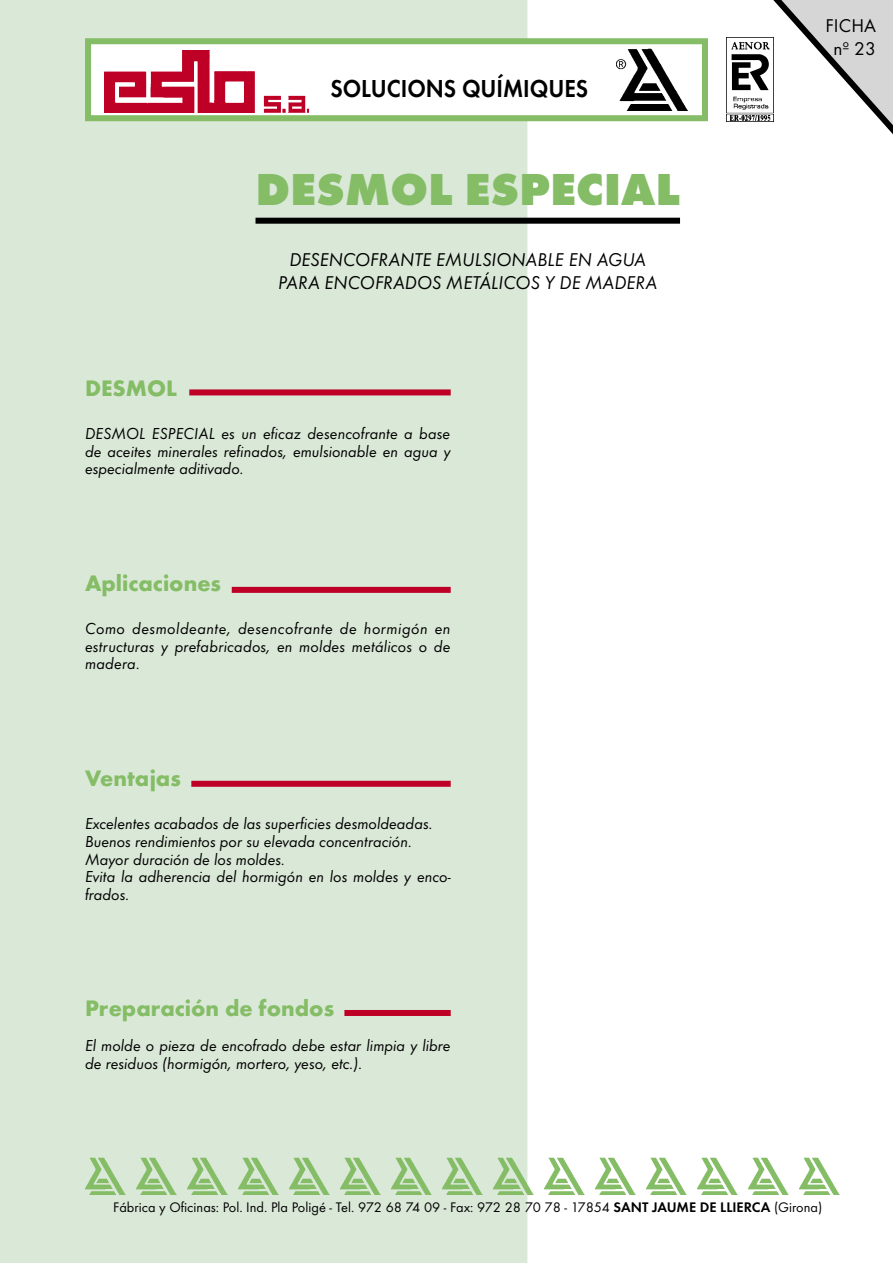
<style>
.page{position:relative;width:893px;height:1263px;background:#fff}
.page>*{position:absolute;margin:0;border:0;box-sizing:border-box;transform-origin:0 0}
.t1{font:800 46.5px "Futura T";color:#84bd66}
.t2{font:600 25.5px "Futura T";color:#000;scale:.91 1}
.t3{font:700 23.25px "Futura T";color:#84bd66}
.t4{font:italic 19.2px/23.1px "Futura T";color:#000;text-align:center}
.t5{font:19.2px/23.1px "Futura T";color:#000;text-align:center}
.t6{font:italic 16.5px/17.7px "Futura T";color:#000;text-align:justify}
.t7{font:14.4px "Futura T";color:#000}
.s1{font-weight:600}
</style>
<div class="page">
<div style="left:0;top:0;width:527px;height:1263px;background:#dae8d7"></div>
<img style="left:85px;top:1157px;width:40px;height:38px">
<img style="left:136px;top:1157px;width:40px;height:38px">
<img style="left:187px;top:1157px;width:40px;height:38px">
<img style="left:238px;top:1157px;width:40px;height:38px">
<img style="left:289px;top:1157px;width:40px;height:38px">
<img style="left:340px;top:1157px;width:40px;height:38px">
<img style="left:391px;top:1157px;width:40px;height:38px">
<img style="left:442px;top:1157px;width:40px;height:38px">
<img style="left:493px;top:1157px;width:40px;height:38px">
<img style="left:544px;top:1157px;width:40px;height:38px">
<img style="left:595px;top:1157px;width:40px;height:38px">
<img style="left:646px;top:1157px;width:40px;height:38px">
<img style="left:697px;top:1157px;width:40px;height:38px">
<img style="left:748px;top:1157px;width:40px;height:38px">
<img style="left:799px;top:1157px;width:40px;height:38px">
<svg style="left:744px;top:0;width:149px;height:134px"></svg>
<div style="left:88px;top:41px;width:617px;height:77px;background:#fff"></div>
<div style="left:85px;top:38px;width:623px;height:83px;border:6px solid #84bd66"></div>
<img style="left:104px;top:50px;width:205px;height:63px">
<img style="left:616px;top:49px;width:71px;height:62px">
<img style="left:727px;top:38px;width:46px;height:83px">
<div style="left:255px;top:218px;width:425px;height:6px;background:#000"></div>
<div style="left:189px;top:389px;width:262px;height:6px;background:#be0027"></div>
<div style="left:191px;top:781px;width:260px;height:6px;background:#be0027"></div>
<div style="left:344px;top:1010px;width:107px;height:6px;background:#be0027"></div>
<div style="left:232px;top:587px;width:219px;height:6px;background:#be0027"></div>
<h2 class="t2" style="left:330px;top:73px;width:285px">SOLUCIONS QUÍMIQUES</h2>
<h1 class="t1" style="left:255px;top:162px;width:426px">DESMOL ESPECIAL</h1>
<p class="t4" style="left:278px;top:247px;width:380px">DESENCOFRANTE EMULSIONABLE EN AGUA<br>PARA ENCOFRADOS METÁLICOS Y DE MADERA</p>
<h3 class="t3" style="left:85px;top:374px;width:94px">DESMOL</h3>
<p class="t6" style="left:85px;top:425px;width:367px">DESMOL ESPECIAL es un eficaz desencofrante a base de aceites minerales refinados, emulsionable en agua y especialmente aditivado.</p>
<h3 class="t3" style="left:85px;top:569px;width:138px">Aplicaciones</h3>
<p class="t6" style="left:85px;top:620px;width:367px">Como desmoldeante, desencofrante de hormigón en estructuras y prefabricados, en moldes metálicos o de madera.</p>
<h3 class="t3" style="left:85px;top:764px;width:97px">Ventajas</h3>
<p class="t6" style="left:85px;top:815px;width:367px;text-align:left">Excelentes acabados de las superficies desmoldeadas.<br>Buenos rendimientos por su elevada concentración.<br>Mayor duración de los moldes.<br>Evita la adherencia del hormigón en los moldes y enco&shy;frados.</p>
<h3 class="t3" style="left:85px;top:995px;width:251px">Preparación de fondos</h3>
<p class="t6" style="left:85px;top:1036px;width:367px">El molde o pieza de encofrado debe estar limpia y libre de residuos (hormigón, mortero, yeso, etc.).</p>
<p class="t5" style="left:826px;top:14px;width:52px">FICHA nº 23</p>
<p class="t7" style="left:113px;top:1199px;width:710px">Fábrica y Oficinas: Pol. Ind. Pla Poligé - Tel. 972 68 74 09 - Fax: 972 28 70 78 - 17854 <span class="s1">SANT JAUME DE LLIERCA</span> (Girona)</p>
</div>
